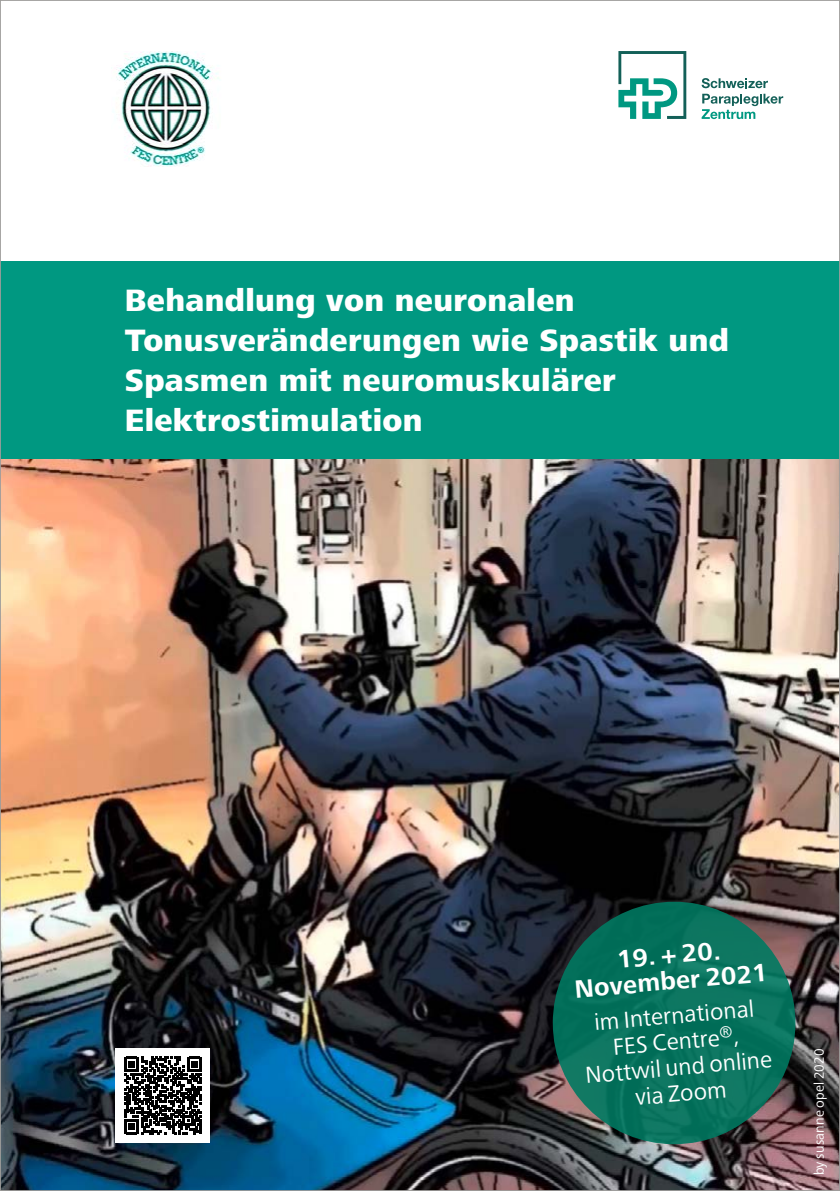
<style>
.page{position:relative;width:840px;height:1191px;background:#fff}
.page>*{position:absolute;margin:0;border:0;box-sizing:border-box;transform-origin:0 0}
.t1{font:800 32px/40px "Frutiger Next Pro";letter-spacing:.01em;color:#fff}
.t2{font:700 26px/26px "Frutiger Next Pro";color:#fff;text-align:center}
.t3{font:24px/26px "Frutiger Next Pro";color:#fff;text-align:center}
.t4{font:14px "Frutiger Next Pro";letter-spacing:.01em;color:#fff}
</style>
<div class="page">
<svg style="left:701px;top:78px;width:66px;height:10px"></svg>
<svg style="left:618px;top:51px;width:68px;height:68px"></svg>
<svg style="left:701px;top:94px;width:81px;height:25px"></svg>
<div style="left:0;top:261px;width:839px;height:198px;background:#009881"></div>
<img style="left:2px;top:459px;width:835px;height:730px">
<div style="left:552px;top:901px;width:243px;height:243px;background:#06715c;border-radius:50%"></div>
<img style="left:116px;top:51px;width:103px;height:115px">
<div style="left:116px;top:1048px;width:94px;height:94px;background:#fff"></div>
<svg style="left:124px;top:1056px;width:78px;height:78px"></svg>
<p class="t1" style="left:125px;top:280px;width:605px">Behandlung von neuronalen<br>Tonusveränderungen wie Spastik und<br>Spasmen mit neuromuskulärer<br>Elektrostimulation</p>
<p class="t2" style="left:571px;top:950px;width:195px;rotate:-5deg">19. + 20.<br>November 2021</p>
<p class="t3" style="left:579px;top:1010px;width:188px;rotate:-5deg">im International<br>FES Centre<sup>®</sup>,<br>Nottwil und online via Zoom</p>
<p class="t4" style="left:810px;top:1175px;width:128px;rotate:-90deg">by susanne opel 2020</p>
</div>
